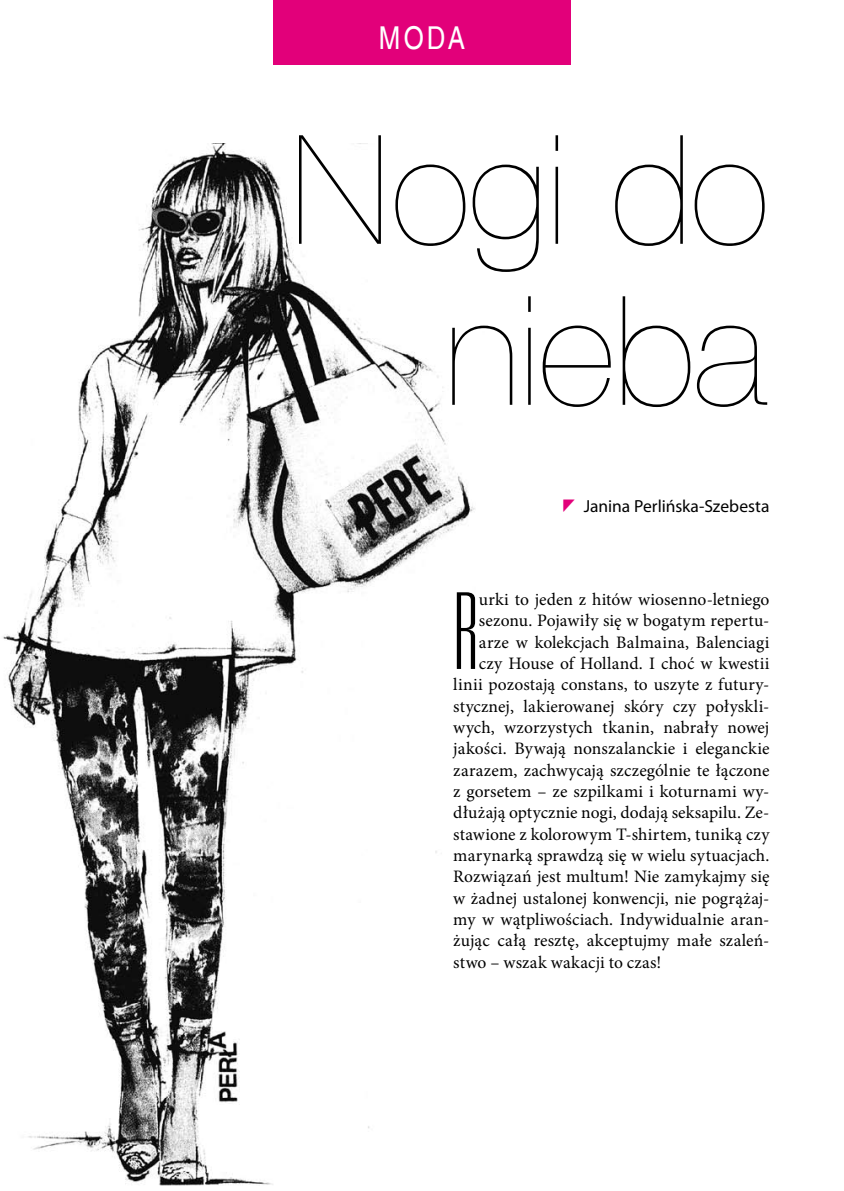
<style>
.page{position:relative;width:844px;height:1191px;background:#fff}
.page>*{position:absolute;margin:0;border:0;box-sizing:border-box;transform-origin:0 0}
.t1{font:162.75px/161px "Nimbus San DCE Ult Lig";letter-spacing:-.03em;color:#000;text-align:right}
.t2{font:100 ultra-condensed 106.05px "Univers LT";color:#000}
.t3{font:31.5px "Nimbus San LCE Reg Con";color:#fff}
.t4{font:17.5px "Minion Pro";letter-spacing:.005em;color:#000}
.t5{font:17.5px "Myriad Pro";color:#000}
</style>
<div class="page">
<div style="left:273px;top:0;width:297px;height:64px;background:#e2007a"></div>
<img style="left:3px;top:144px;width:472px;height:1042px">
<div style="left:388px;top:1171px;width:102px;height:20px;background:#fff"></div>
<h3 class="t3" style="left:379px;top:19px;width:87px">MODA</h3>
<h1 class="t1" style="left:284px;top:113px;width:486px">Nogi do nieba</h1>
<p class="t5" style="left:583px;top:495px;width:187px">Janina Perlińska-Szebesta</p>
<h2 class="t2" style="left:453px;top:577px;width:27px">R</h2>
<p class="t4" style="left:479px;top:587px;width:292px">urki to jeden z hitów wiosenno-letniego</p>
<p class="t4" style="left:479px;top:609px;width:292px">sezonu. Pojawiły się w bogatym repertu-</p>
<p class="t4" style="left:479px;top:630px;width:292px">arze w kolekcjach Balmaina, Balenciagi</p>
<p class="t4" style="left:479px;top:651px;width:292px">czy House of Holland. I choć w kwestii</p>
<p class="t4" style="left:453px;top:673px;width:317px">linii pozostają constans, to uszyte z futury-</p>
<p class="t4" style="left:453px;top:694px;width:317px">stycznej, lakierowanej skóry czy połyskli-</p>
<p class="t4" style="left:453px;top:715px;width:317px">wych, wzorzystych tkanin, nabrały nowej</p>
<p class="t4" style="left:453px;top:737px;width:317px">jakości. Bywają nonszalanckie i eleganckie</p>
<p class="t4" style="left:453px;top:758px;width:317px">zarazem, zachwycają szczególnie te łączone</p>
<p class="t4" style="left:453px;top:779px;width:317px">z gorsetem – ze szpilkami i koturnami wy-</p>
<p class="t4" style="left:453px;top:801px;width:317px">dłużają optycznie nogi, dodają seksapilu. Ze-</p>
<p class="t4" style="left:453px;top:822px;width:317px">stawione z kolorowym T-shirtem, tuniką czy</p>
<p class="t4" style="left:453px;top:843px;width:317px">marynarką sprawdzą się w wielu sytuacjach.</p>
<p class="t4" style="left:453px;top:865px;width:317px">Rozwiązań jest multum! Nie zamykajmy się</p>
<p class="t4" style="left:453px;top:886px;width:317px">w żadnej ustalonej konwencji, nie pogrążaj-</p>
<p class="t4" style="left:453px;top:907px;width:317px">my w wątpliwościach. Indywidualnie aran-</p>
<p class="t4" style="left:453px;top:929px;width:317px">żując całą resztę, akceptujmy małe szaleń-</p>
<p class="t4" style="left:453px;top:950px;width:209px">stwo – wszak wakacji to czas!</p>
</div>
